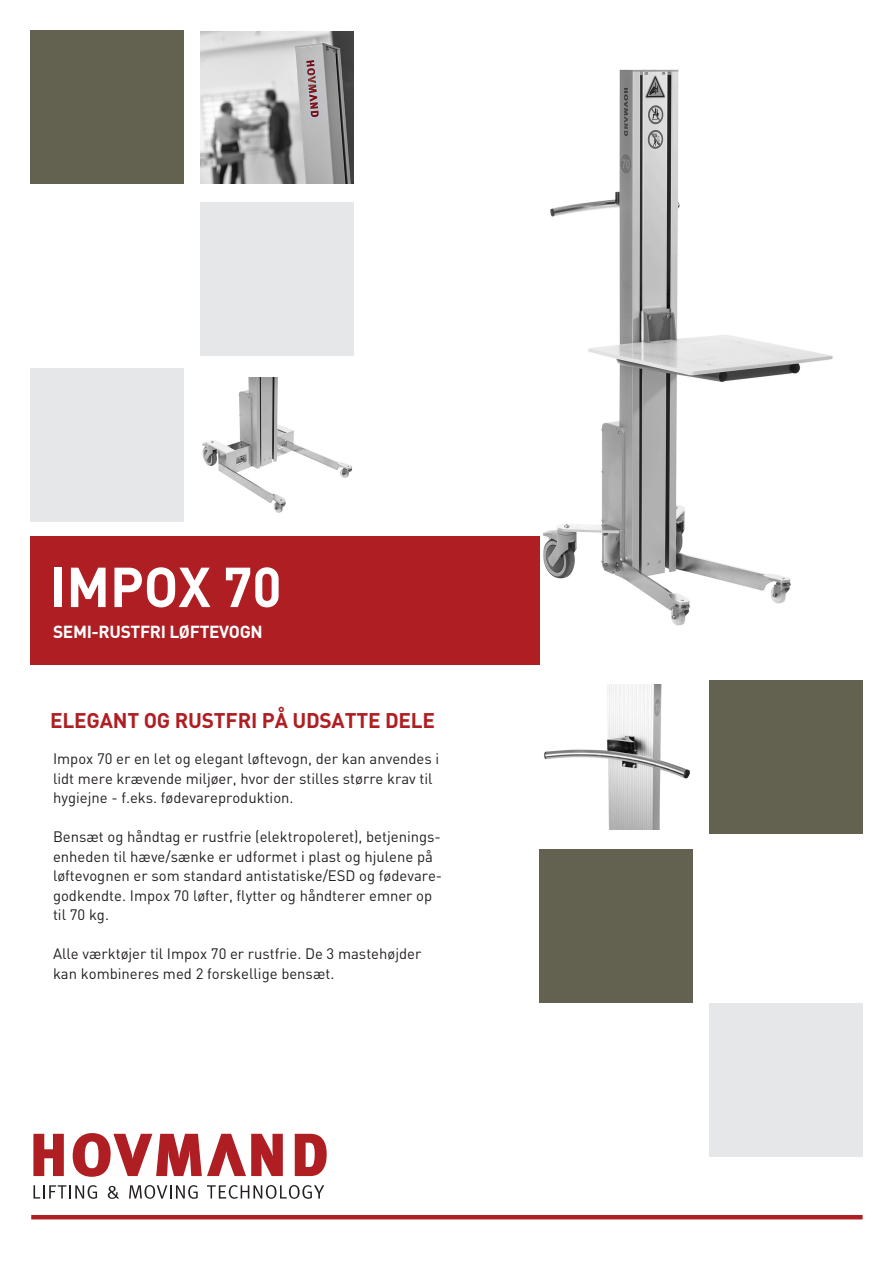
<style>
.page{position:relative;width:893px;height:1263px;background:#fff}
.page>*{position:absolute;margin:0;border:0;box-sizing:border-box;transform-origin:0 0}
.t1{font:700 55.35px "DIN";color:#fff}
.t2{font:700 21px "DIN";letter-spacing:-.01em;color:#af1e22}
.t3{font:700 17.25px "DIN";letter-spacing:-.02em;color:#fff}
.t4{font:15px/19.5px "DIN";color:#231f20}
</style>
<div class="page">
<img style="left:539px;top:69px;width:294px;height:595px">
<img style="left:200px;top:31px;width:154px;height:152px">
<div style="left:30px;top:31px;width:153px;height:153px;background:#636250"></div>
<div style="left:30px;top:369px;width:153px;height:153px;background:#e5e7e8"></div>
<img style="left:202px;top:378px;width:151px;height:135px">
<div style="left:200px;top:202px;width:153px;height:153px;background:#e5e7e8"></div>
<div style="left:709px;top:1003px;width:154px;height:153px;background:#e5e7e8"></div>
<div style="left:709px;top:680px;width:154px;height:154px;background:#636250"></div>
<div style="left:539px;top:850px;width:153px;height:153px;background:#636250"></div>
<img style="left:544px;top:684px;width:146px;height:146px">
<svg style="left:33px;top:1134px;width:31px;height:42px"></svg>
<svg style="left:295px;top:1134px;width:32px;height:42px"></svg>
<svg style="left:73px;top:1133px;width:210px;height:44px"></svg>
<svg style="left:34px;top:1185px;width:63px;height:14px"></svg>
<svg style="left:108px;top:1186px;width:11px;height:13px"></svg>
<svg style="left:129px;top:1185px;width:69px;height:14px"></svg>
<svg style="left:207px;top:1185px;width:117px;height:14px"></svg>
<hr style="left:31px;top:1215px;width:832px;height:4px;background:#af1e22">
<div style="left:30px;top:536px;width:509px;height:128px;background:#af1e22"></div>
<p class="t1" style="left:50px;top:551px;width:233px">IMPOX 70</p>
<p class="t3" style="left:53px;top:621px;width:211px">SEMI-RUSTFRI LØFTEVOGN</p>
<p class="t2" style="left:50px;top:707px;width:387px">ELEGANT OG RUSTFRI PÅ UDSATTE DELE</p>
<p class="t4" style="left:53px;top:748px;width:388px">Impox 70 er en let og elegant løftevogn, der kan anvendes i lidt mere krævende miljøer, hvor der stilles større krav til hygiejne - f.eks. fødevareproduktion.</p>
<p class="t4" style="left:53px;top:826px;width:391px">Bensæt og håndtag er rustfrie (elektropoleret), betjenings&shy;enheden til hæve/sænke er udformet i plast og hjulene på løftevognen er som standard antistatiske/ESD og fødevare&shy;godkendte. Impox 70 løfter, flytter og håndterer emner op til 70 kg.</p>
<p class="t4" style="left:53px;top:943px;width:370px">Alle værktøjer til Impox 70 er rustfrie. De 3 mastehøjder kan kombineres med 2 forskellige bensæt.</p>
</div>
